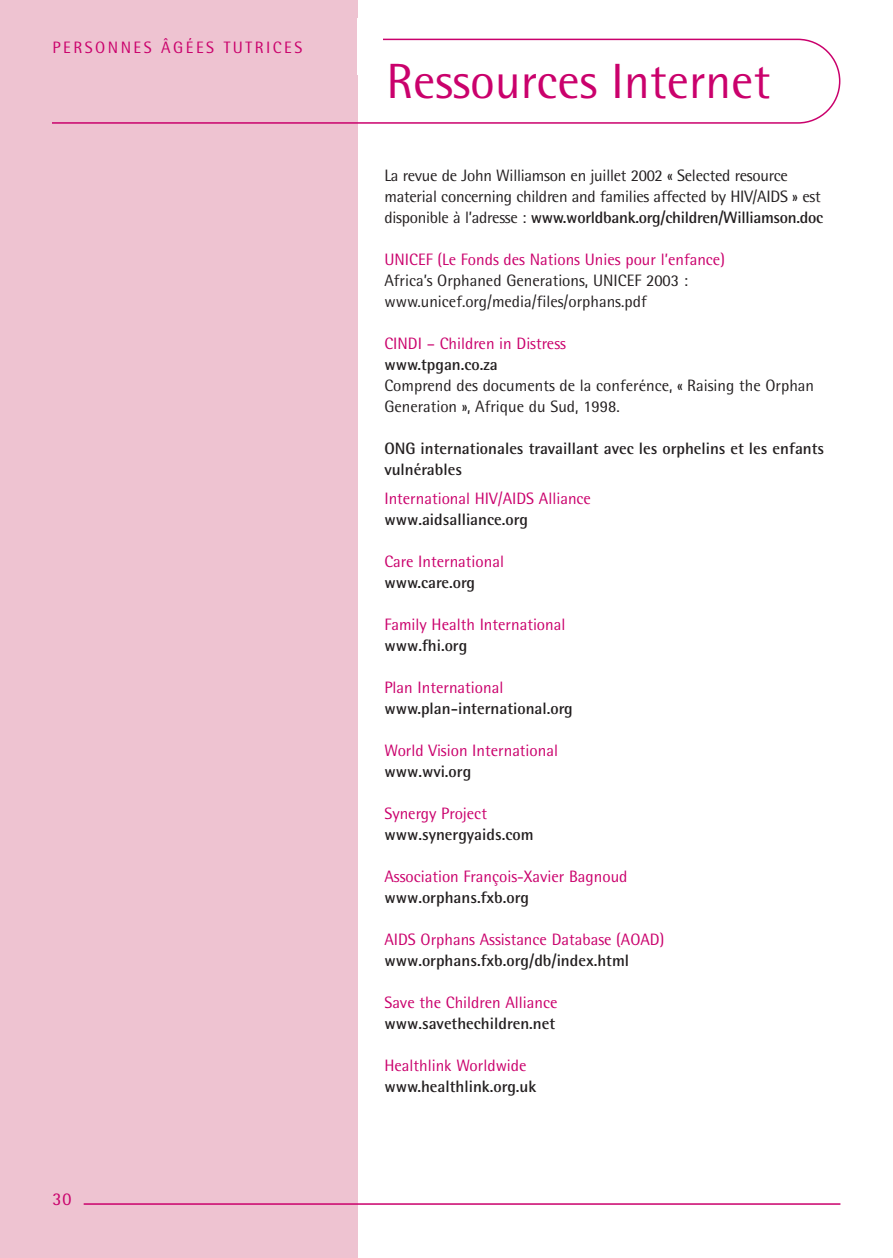
<style>
.page{position:relative;width:893px;height:1258px;background:#fff}
.page>*{position:absolute;margin:0;border:0;box-sizing:border-box;transform-origin:0 0}
.t1{font:49.5px "Agfa Rotis Semisans";color:#ca016c}
.t2{font:18px "Agfa Rotis Semisans";color:#ca016c}
.t3{font:16.5px/21px "Agfa Rotis Semisans";color:#231f20}
.t4{font:16.5px "Agfa Rotis Semisans";color:#ca016c}
.t5{font:700 16.5px/21px "Agfa Rotis Semisans";color:#231f20}
.t6{font:16.5px "Agfa Rotis Semisans";letter-spacing:.15em;color:#ca016c}
.s1{font-weight:700}
</style>
<div class="page">
<div style="left:0;top:0;width:357px;height:1258px;background:#eec3d1"></div>
<svg style="left:52px;top:39px;width:788px;height:85px"></svg>
<div style="left:0;top:18px;width:357px;height:57px;background:#eec3d1"></div>
<div style="left:357px;top:18px;width:26px;height:57px;background:#fff"></div>
<hr style="left:84px;top:1203px;width:756px;height:1px;background:#ca016c">
<p class="t6" style="left:53px;top:41px;width:251px">PERSONNES ÂGÉES TUTRICES</p>
<p class="t2" style="left:53px;top:1192px;width:20px">30</p>
<h1 class="t1" style="left:386px;top:62px;width:385px">Ressources Internet</h1>
<p class="t3" style="left:384px;top:166px;width:440px">La revue de John Williamson en juillet 2002 « Selected resource material concerning children and families affected by HIV/AIDS » est disponible à l’adresse : <span class="s1">www.worldbank.org/children/Williamson.doc</span></p>
<p class="t4" style="left:384px;top:253px;width:342px">UNICEF (Le Fonds des Nations Unies pour l’enfance)</p>
<p class="t3" style="left:384px;top:271px;width:305px">Africa’s Orphaned Generations, UNICEF 2003 : www.unicef.org/media/files/orphans.pdf</p>
<p class="t4" style="left:384px;top:337px;width:183px">CINDI – Children in Distress</p>
<p class="t5" style="left:384px;top:355px;width:115px">www.tpgan.co.za</p>
<p class="t3" style="left:384px;top:376px;width:431px">Comprend des documents de la conferénce, « Raising the Orphan<br>Generation », Afrique du Sud, 1998.</p>
<p class="t5" style="left:384px;top:439px;width:441px">ONG internationales travaillant avec les orphelins et les enfants vulnérables</p>
<p class="t4" style="left:384px;top:492px;width:208px">International HIV/AIDS Alliance</p>
<p class="t5" style="left:384px;top:511px;width:145px">www.aidsalliance.org</p>
<p class="t4" style="left:384px;top:555px;width:121px">Care International</p>
<p class="t5" style="left:384px;top:574px;width:92px">www.care.org</p>
<p class="t4" style="left:384px;top:618px;width:182px">Family Health International</p>
<p class="t5" style="left:384px;top:637px;width:84px">www.fhi.org</p>
<p class="t4" style="left:384px;top:681px;width:120px">Plan International</p>
<p class="t5" style="left:384px;top:700px;width:190px">www.plan-international.org</p>
<p class="t4" style="left:384px;top:744px;width:175px">World Vision International</p>
<p class="t5" style="left:384px;top:763px;width:88px">www.wvi.org</p>
<p class="t4" style="left:384px;top:807px;width:104px">Synergy Project</p>
<p class="t5" style="left:384px;top:826px;width:151px">www.synergyaids.com</p>
<p class="t4" style="left:384px;top:870px;width:244px">Association François-Xavier Bagnoud</p>
<p class="t5" style="left:384px;top:889px;width:146px">www.orphans.fxb.org</p>
<p class="t4" style="left:384px;top:933px;width:281px">AIDS Orphans Assistance Database (AOAD)</p>
<p class="t5" style="left:384px;top:952px;width:246px">www.orphans.fxb.org/db/index.html</p>
<p class="t4" style="left:384px;top:996px;width:174px">Save the Children Alliance</p>
<p class="t5" style="left:384px;top:1015px;width:172px">www.savethechildren.net</p>
<p class="t4" style="left:384px;top:1059px;width:144px">Healthlink Worldwide</p>
<p class="t5" style="left:384px;top:1078px;width:153px">www.healthlink.org.uk</p>
</div>
